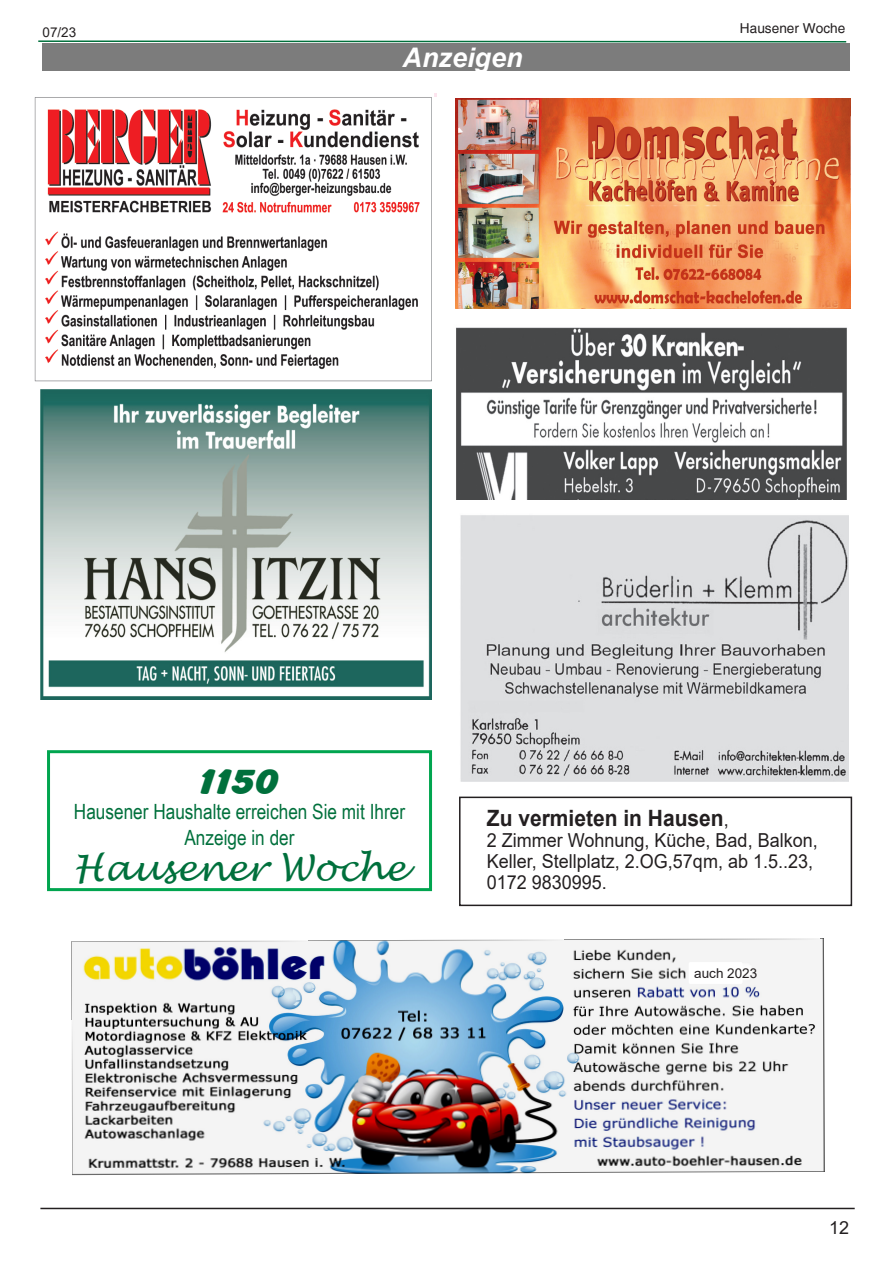
<style>
.page{position:relative;width:893px;height:1263px;background:#fff}
.page>*{position:absolute;margin:0;border:0;box-sizing:border-box;transform-origin:0 0}
.t1{font:italic 36px "Lucida Handwriting";color:#00703c}
.t2{font:800 36px "Balloon BT";color:#00703c;scale:1.25 1}
.t3{font:italic 700 27px "Arial";color:#fff}
.t4{font:700 22.5px "Arial";color:#231f20;scale:.93 1}
.t5{font:21px/25.2px "Arial Narrow";color:#00703c;text-align:center}
.t6{font:19.2px/21px "Arial";color:#231f20;scale:.93 1}
.t7{font:18px "Arial";color:#231f20}
.t8{font:13.65px "Helvetica";color:#231f20}
.t9{font:13.5px "Arial";color:#231f20}
.s1{font-weight:400;font-size:19.2px}
</style>
<div class="page">
<hr style="left:40px;top:1208px;width:815px;height:1px;background:#231f20">
<svg style="left:38px;top:40px;width:809px;height:3px;background:#7fb79d"></svg>
<div style="left:43px;top:43px;width:807px;height:27px;background:#7c7c7c"></div>
<div style="left:47px;top:750px;width:385px;height:141px;border:3px solid #00a54f"></div>
<img style="left:34px;top:93px;width:403px;height:289px">
<img style="left:455px;top:98px;width:395px;height:210px">
<img style="left:71px;top:938px;width:754px;height:237px">
<div style="left:689px;top:962px;width:54px;height:22px;background:#fff;border-radius:2px"></div>
<img style="left:456px;top:327px;width:391px;height:173px">
<img style="left:460px;top:515px;width:388px;height:266px">
<img style="left:40px;top:389px;width:392px;height:311px">
<div style="left:459px;top:797px;width:393px;height:109px;border:2px solid #231f20"></div>
<p class="t9" style="left:43px;top:23px;width:35px">07/23</p>
<h2 class="t3" style="left:403px;top:39px;width:122px">Anzeigen</h2>
<p class="t8" style="left:740px;top:21px;width:107px">Hausener Woche</p>
<h1 class="t2" style="left:200px;top:760px;width:65px">1150</h1>
<p class="t5" style="left:74px;top:799px;width:333px">Hausener Haushalte erreichen Sie mit Ihrer<br>Anzeige in der</p>
<h1 class="t1" style="left:73px;top:846px;width:334px">Hausener Woche</h1>
<p class="t4" style="left:487px;top:802px;width:262px">Zu vermieten in Hausen<span class="s1">,</span></p>
<p class="t6" style="left:487px;top:830px;width:357px">2 Zimmer Wohnung, Küche, Bad, Balkon,<br>Keller, Stellplatz, 2.OG,57qm, ab 1.5..23,<br>0172 9830995.</p>
<p class="t9" style="left:694px;top:964px;width:65px">auch 2023</p>
<p class="t7" style="left:829px;top:1215px;width:22px">12</p>
</div>
